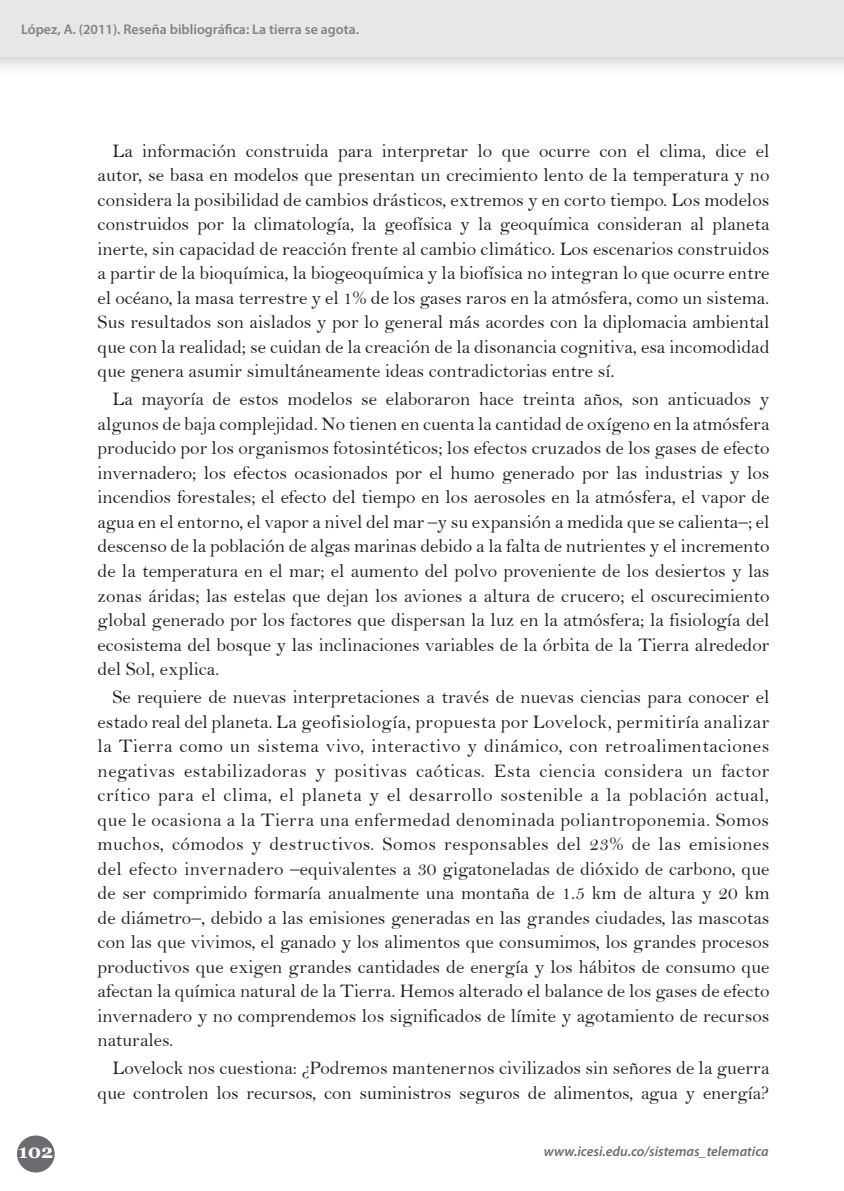
<style>
.page{position:relative;width:844px;height:1191px;background:#fff}
.page>*{position:absolute;margin:0;border:0;box-sizing:border-box;transform-origin:0 0}
.t1{font:19.25px/24.5px "Bell";color:#231f20;text-align:justify}
.t2{font:700 19.25px "Georgia";color:#fff}
.t3{font:600 14px "Myriad Pro";color:#808285}
.t4{font:italic 600 14px "Myriad Pro";color:#6c6d70}
</style>
<div class="page">
<div style="left:0;top:0;width:843px;height:56px;background:#e6e7e8"></div>
<div style="left:17px;top:1135px;width:38px;height:37px;background:#6a6c6f;border-radius:50%"></div>
<svg style="left:843px;top:56px;width:1px;height:12px"></svg>
<p class="t3" style="left:21px;top:21px;width:339px">López, A. (2011). Reseña bibliográfica: La tierra se agota.</p>
<p class="t1" style="left:98px;top:138px;width:673px;text-indent:15px">La información construida para interpretar lo que ocurre con el clima, dice el autor, se basa en modelos que presentan un crecimiento lento de la temperatura y no considera la posibilidad de cambios drásticos, extremos y en corto tiempo. Los modelos construidos por la climatología, la geofísica y la geoquímica consideran al planeta inerte, sin capacidad de reacción frente al cambio climático. Los escenarios construidos a partir de la bioquímica, la biogeoquímica y la biofísica no integran lo que ocurre entre el océano, la masa terrestre y el 1% de los gases raros en la atmósfera, como un sistema.<br>Sus resultados son aislados y por lo general más acordes con la diplomacia ambiental que con la realidad; se cuidan de la creación de la disonancia cognitiva, esa incomodidad que genera asumir simultáneamente ideas contradictorias entre sí.</p>
<p class="t1" style="left:98px;top:387px;width:673px;text-indent:15px">La mayoría de estos modelos se elaboraron hace treinta años, son anticuados y algunos de baja complejidad. No tienen en cuenta la cantidad de oxígeno en la atmósfera producido por los organismos fotosintéticos; los efectos cruzados de los gases de efecto invernadero; los efectos ocasionados por el humo generado por las industrias y los incendios forestales; el efecto del tiempo en los aerosoles en la atmósfera, el vapor de agua en el entorno, el vapor a nivel del mar –y su expansión a medida que se calienta–; el descenso de la población de algas marinas debido a la falta de nutrientes y el incremento de la temperatura en el mar; el aumento del polvo proveniente de los desiertos y las zonas áridas; las estelas que dejan los aviones a altura de crucero; el oscurecimiento global generado por los factores que dispersan la luz en la atmósfera; la fisiología del ecosistema del bosque y las inclinaciones variables de la órbita de la Tierra alrededor del Sol, explica.</p>
<p class="t1" style="left:98px;top:684px;width:673px;text-indent:15px">Se requiere de nuevas interpretaciones a través de nuevas ciencias para conocer el estado real del planeta. La geofisiología, propuesta por Lovelock, permitiría analizar la Tierra como un sistema vivo, interactivo y dinámico, con retroalimentaciones negativas estabilizadoras y positivas caóticas. Esta ciencia considera un factor crítico para el clima, el planeta y el desarrollo sostenible a la población actual, que le ocasiona a la Tierra una enfermedad denominada poliantroponemia. Somos muchos, cómodos y destructivos. Somos responsables del 23% de las emisiones del efecto invernadero –equivalentes a 30 gigatoneladas de dióxido de carbono, que de ser comprimido formaría anualmente una montaña de 1.5 km de altura y 20 km de diámetro–, debido a las emisiones generadas en las grandes ciudades, las mascotas con las que vivimos, el ganado y los alimentos que consumimos, los grandes procesos productivos que exigen grandes cantidades de energía y los hábitos de consumo que afectan la química natural de la Tierra. Hemos alterado el balance de los gases de efecto invernadero y no comprendemos los significados de límite y agotamiento de recursos naturales.</p>
<p class="t1" style="left:98px;top:1055px;width:673px;text-align:right">Lovelock nos cuestiona: ¿Podremos mantenernos civilizados sin señores de la guerra que controlen los recursos, con suministros seguros de alimentos, agua y energía?</p>
<p class="t2" style="left:18px;top:1138px;width:36px">102</p>
<p class="t4" style="left:543px;top:1142px;width:226px">www.icesi.edu.co/sistemas_telematica</p>
</div>
